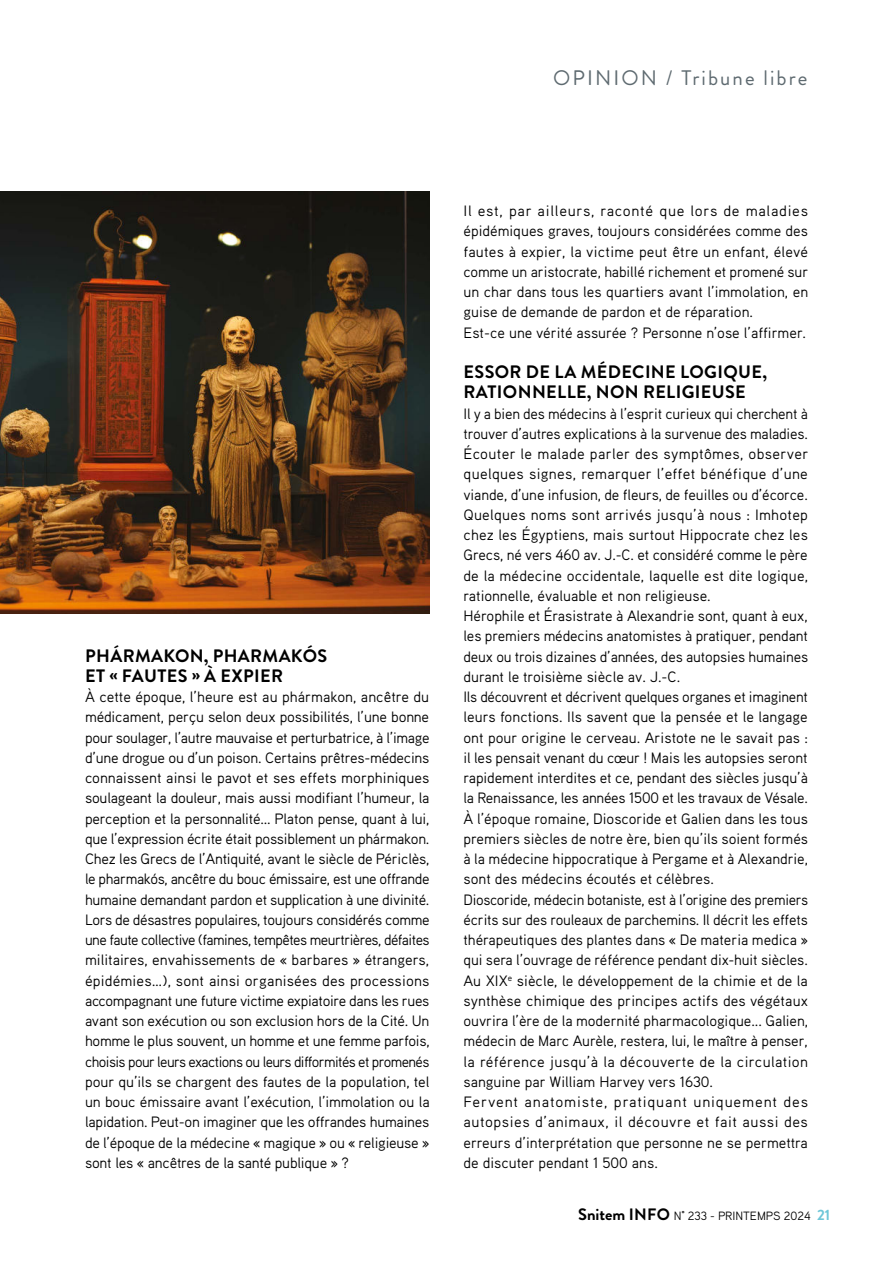
<style>
.page{position:relative;width:893px;height:1263px;background:#fff}
.page>*{position:absolute;margin:0;border:0;box-sizing:border-box;transform-origin:0 0}
.t1{font:21px "Brandon Grotesque";letter-spacing:.1em;color:#5e6a70}
.t2{font:700 18px/20.2px "Brandon Grotesque";letter-spacing:.02em;color:#000}
.t3{font:15px/20.2px "Aaux Pro";color:#000}
.t4{font:12px "Aaux Pro";letter-spacing:-.005em;color:#000}
.s1{font-family:"Brandon Grotesque";font-weight:700;font-size:16.5px}
.s2{font-family:"Brandon Grotesque";font-weight:700;font-size:15px;color:#6ec6d8}
</style>
<div class="page">
<img style="left:0;top:191px;width:429px;height:423px">
<h1 class="t1" style="left:553px;top:70px;width:256px">OPINION / Tribune libre</h1>
<p class="t2" style="left:85px;top:646px;width:244px">PHÁRMAKON, PHARMAKÓS<br>ET « FAUTES » À EXPIER</p>
<p class="t3" style="left:85px;top:687px;width:346px;text-align:justify">À cette époque, l’heure est au phármakon, ancêtre du médicament, perçu selon deux possibilités, l’une bonne pour soulager, l’autre mauvaise et perturbatrice, à l’image d’une drogue ou d’un poison. Certains prêtres-médecins connaissent ainsi le pavot et ses effets morphiniques soulageant la douleur, mais aussi modifiant l’humeur, la perception et la personnalité... Platon pense, quant à lui, que l’expression écrite était possiblement un phármakon.<br>Chez les Grecs de l’Antiquité, avant le siècle de Périclès, le pharmakós, ancêtre du bouc émissaire, est une offrande humaine demandant pardon et supplication à une divinité.<br>Lors de désastres populaires, toujours considérés comme une faute collective (famines, tempêtes meurtrières, défaites militaires, envahissements de « barbares » étrangers, épidémies…), sont ainsi organisées des processions accompagnant une future victime expiatoire dans les rues avant son exécution ou son exclusion hors de la Cité. Un homme le plus souvent, un homme et une femme parfois, choisis pour leurs exactions ou leurs difformités et promenés pour qu’ils se chargent des fautes de la population, tel un bouc émissaire avant l’exécution, l’immolation ou la lapidation. Peut-on imaginer que les offrandes humaines de l’époque de la médecine « magique » ou « religieuse » sont les « ancêtres de la santé publique » ?</p>
<p class="t3" style="left:463px;top:201px;width:346px">Il est, par ailleurs, raconté que lors de maladies épidémiques graves, toujours considérées comme des fautes à expier, la victime peut être un enfant, élevé comme un aristocrate, habillé richement et promené sur un char dans tous les quartiers avant l’immolation, en guise de demande de pardon et de réparation.<br>Est-ce une vérité assurée ? Personne n’ose l’affirmer.</p>
<p class="t2" style="left:464px;top:362px;width:305px">ESSOR DE LA MÉDECINE LOGIQUE,<br>RATIONNELLE, NON RELIGIEUSE</p>
<p class="t3" style="left:463px;top:403px;width:346px">Il y a bien des médecins à l’esprit curieux qui cherchent à trouver d’autres explications à la survenue des maladies.<br>Écouter le malade parler des symptômes, observer quelques signes, remarquer l’effet bénéfique d’une viande, d’une infusion, de fleurs, de feuilles ou d’écorce.<br>Quelques noms sont arrivés jusqu’à nous : Imhotep chez les Égyptiens, mais surtout Hippocrate chez les Grecs, né vers 460 av. J.-C. et considéré comme le père de la médecine occidentale, laquelle est dite logique, rationnelle, évaluable et non religieuse.<br>Hérophile et Érasistrate à Alexandrie sont, quant à eux, les premiers médecins anatomistes à pratiquer, pendant deux ou trois dizaines d’années, des autopsies humaines durant le troisième siècle av. J.-C.<br>Ils découvrent et décrivent quelques organes et imaginent leurs fonctions. Ils savent que la pensée et le langage ont pour origine le cerveau. Aristote ne le savait pas : il les pensait venant du cœur ! Mais les autopsies seront rapidement interdites et ce, pendant des siècles jusqu’à la Renaissance, les années 1500 et les travaux de Vésale.<br>À l’époque romaine, Dioscoride et Galien dans les tous premiers siècles de notre ère, bien qu’ils soient formés à la médecine hippocratique à Pergame et à Alexandrie, sont des médecins écoutés et célèbres.<br>Dioscoride, médecin botaniste, est à l’origine des premiers écrits sur des rouleaux de parchemins. Il décrit les effets thérapeutiques des plantes dans « De materia medica » qui sera l’ouvrage de référence pendant dix-huit siècles.<br>Au XIX<sup>e</sup> siècle, le développement de la chimie et de la synthèse chimique des principes actifs des végétaux ouvrira l’ère de la modernité pharmacologique... Galien, médecin de Marc Aurèle, restera, lui, le maître à penser, la référence jusqu’à la découverte de la circulation sanguine par William Harvey vers 1630.<br>Fervent anatomiste, pratiquant uniquement des autopsies d’animaux, il découvre et fait aussi des erreurs d’interprétation que personne ne se permettra de discuter pendant 1 500 ans.</p>
<p class="t4" style="left:578px;top:1209px;width:253px"><span class="s1">Snitem INFO</span> N° 233 - PRINTEMPS 2024 <span class="s2">21</span></p>
</div>
